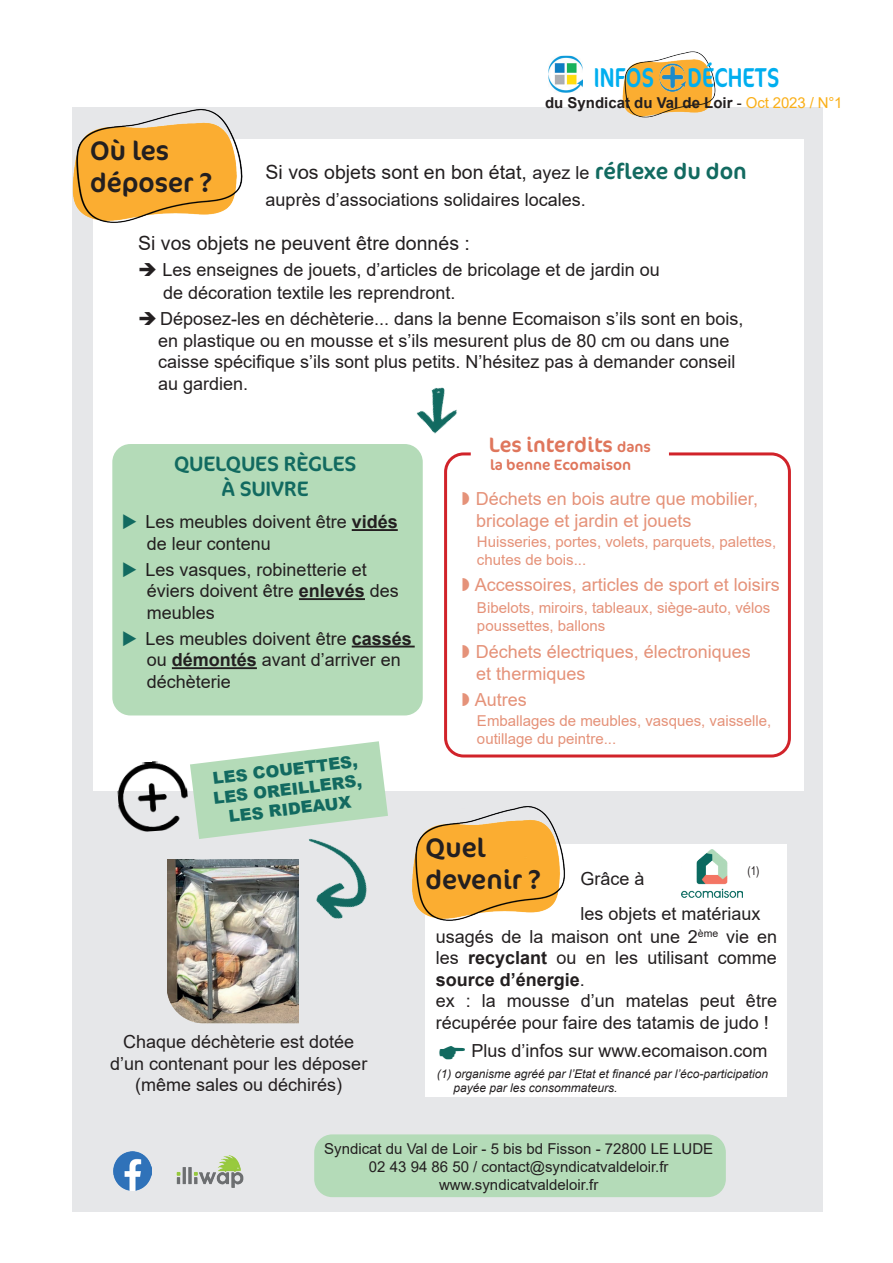
<style>
.page{position:relative;width:893px;height:1263px;background:#fff}
.page>*{position:absolute;margin:0;border:0;box-sizing:border-box;transform-origin:0 0}
.t1{font:27.45px "Cocon Pro";letter-spacing:.01em;color:#00aeef;scale:.79 1}
.t2{font:27px/32.4px "Cocon Pro";color:#231f20}
.t3{font:21px/25.2px "Cocon Pro";color:#126a60;text-align:center}
.t4{font:21px "Cocon Pro";color:#df765c}
.t5{font:19.5px "Arial";color:#231f20}
.t6{font:18px/21.6px "Arial";color:#231f20}
.t7{font:18px/21.6px "Arial";color:#e59279}
.t8{font:900 16.5px/19.8px "Arial";color:#126a60;text-align:center}
.t9{font:15px/18px "Arial";color:#e59279}
.t10{font:15px/18px "Arial";color:#231f20;text-align:center}
.t11{font:700 15px "Arial";color:#231f20}
.t12{font:15px "Cocon Pro";color:#df765c}
.t13{font:italic 12px/14.4px "Arial";color:#231f20}
.t14{font:12px "Arial Narrow";color:#231f20}
.s1{font-weight:400}
.s2{font-weight:400;color:#faaf18}
.s3{font-size:18px}
.s4{font-family:"Cocon Pro";font-size:22.5px;color:#126a60}
.s5{color:#126a60}
.s6{font-weight:700}
.s7{font-size:15px}
</style>
<div class="page">
<div style="left:72px;top:108px;width:750px;height:1104px;background:#e6e7e9"></div>
<div style="left:94px;top:139px;width:710px;height:652px;background:#fff"></div>
<div style="left:112px;top:444px;width:311px;height:271px;background:#b4dbb8;border-radius:18px"></div>
<img style="left:619px;top:51px;width:100px;height:67px">
<img style="left:72px;top:107px;width:177px;height:122px">
<img style="left:117px;top:761px;width:71px;height:71px">
<svg style="left:190px;top:741px;width:197px;height:98px"></svg>
<hr style="left:352px;top:529px;width:46px;height:2px;background:#231f20">
<hr style="left:299px;top:598px;width:66px;height:2px;background:#231f20">
<hr style="left:352px;top:646px;width:63px;height:1px;background:#231f20">
<hr style="left:172px;top:667px;width:85px;height:2px;background:#231f20">
<div style="left:444px;top:452px;width:347px;height:305px;border:3px solid #d1232a;border-radius:18px"></div>
<div style="left:471px;top:435px;width:198px;height:39px;background:#fff;border-radius:18px"></div>
<img style="left:416px;top:387px;width:41px;height:47px">
<img style="left:168px;top:860px;width:130px;height:163px">
<img style="left:268px;top:804px;width:120px;height:139px">
<div style="left:426px;top:844px;width:361px;height:252px;background:#fff"></div>
<img style="left:412px;top:806px;width:153px;height:120px">
<img style="left:681px;top:850px;width:61px;height:48px">
<img style="left:113px;top:1151px;width:39px;height:39px">
<img style="left:176px;top:1155px;width:68px;height:33px">
<div style="left:314px;top:1134px;width:412px;height:63px;background:#b4dbb8;border-radius:18px"></div>
<img style="left:660px;top:64px;width:25px;height:27px">
<img style="left:548px;top:56px;width:35px;height:37px">
<h1 class="t1" style="left:594px;top:59px;width:78px">INFOS</h1>
<h1 class="t1" style="left:688px;top:59px;width:118px">DÉCHETS</h1>
<p class="t11" style="left:545px;top:92px;width:299px">du Syndicat du Val de Loir <span class="s1">-</span> <span class="s2">Oct 2023 / N°1</span></p>
<h2 class="t2" style="left:90px;top:134px;width:124px">Où les déposer ?</h2>
<p class="t5" style="left:266px;top:158px;width:483px">Si vos objets sont en bon état, <span class="s3">ayez le</span> <span class="s4">réflexe du don</span></p>
<p class="t6" style="left:266px;top:188px;width:322px">auprès d’associations solidaires locales.</p>
<p class="t5" style="left:138px;top:230px;width:333px">Si vos objets ne peuvent être donnés :</p>
<p class="t6" style="left:163px;top:258px;width:498px;line-height:23.4px;text-indent:-25px">➔ Les enseignes de jouets, d’articles de bricolage et de jardin ou de décoration textile les reprendront.</p>
<p class="t6" style="left:158px;top:308px;width:587px;text-indent:-20px">➔ Déposez-les en déchèterie... dans la benne Ecomaison s’ils sont en bois, en plastique ou en mousse et s’ils mesurent plus de 80 cm ou dans une caisse spécifique s’ils sont plus petits. N’hésitez pas à demander conseil au gardien.</p>
<p class="t3" style="left:174px;top:451px;width:184px">QUELQUES RÈGLES<br>À SUIVRE</p>
<p class="t6" style="left:147px;top:511px;width:252px;text-indent:-25px"><span class="s5">◆</span> Les meubles doivent être <span class="s6">vidés </span>de leur contenu</p>
<p class="t6" style="left:147px;top:558px;width:254px;text-indent:-25px"><span class="s5">◆</span> Les vasques, robinetterie et éviers doivent être <span class="s6">enlevés</span> des meubles</p>
<p class="t6" style="left:147px;top:627px;width:266px;text-indent:-25px"><span class="s5">◆</span> Les meubles doivent être <span class="s6">cassés </span>ou <span class="s6">démontés</span> avant d’arriver en déchèterie</p>
<p class="t8" style="left:210px;top:768px;width:151px;rotate:-7deg">LES COUETTES,<br>LES OREILLERS,<br>LES RIDEAUX</p>
<p class="t6" style="left:110px;top:1031px;width:259px;text-align:center">Chaque déchèterie est dotée d’un contenant pour les déposer (même sales ou déchirés)</p>
<p class="t4" style="left:489px;top:431px;width:164px">Les interdits <span class="s7">dans</span></p>
<p class="t12" style="left:490px;top:455px;width:143px">la benne Ecomaison</p>
<p class="t7" style="left:476px;top:488px;width:284px">Déchets en bois autre que mobilier, bricolage et jardin et jouets</p>
<p class="t9" style="left:477px;top:532px;width:301px">Huisseries, portes, volets, parquets, palettes, chutes de bois...</p>
<p class="t7" style="left:475px;top:574px;width:307px">Accessoires, articles de sport et loisirs</p>
<p class="t9" style="left:477px;top:598px;width:295px">Bibelots, miroirs, tableaux, siège-auto, vélos poussettes, ballons</p>
<p class="t7" style="left:476px;top:641px;width:277px">Déchets électriques, électroniques et thermiques</p>
<p class="t7" style="left:475px;top:689px;width:54px">Autres</p>
<p class="t9" style="left:477px;top:712px;width:296px">Emballages de meubles, vasques, vaisselle, outillage du peintre...</p>
<h2 class="t2" style="left:426px;top:831px;width:117px">Quel devenir ?</h2>
<p class="t6" style="left:580px;top:868px;width:66px">Grâce à</p>
<p class="t14" style="left:747px;top:862px;width:14px">(1)</p>
<p class="t6" style="left:580px;top:903px;width:182px">les objets et matériaux</p>
<p class="t6" style="left:436px;top:925px;width:343px">usagés de la maison ont une 2<sup>ème</sup> vie en les <span class="s6">recyclant</span> ou en les utilisant comme <span class="s6">source d’énergie</span>.<br>ex : la mousse d’un matelas peut être récupérée pour faire des tatamis de judo !</p>
<p class="t6" style="left:471px;top:1040px;width:298px">Plus d’infos sur www.ecomaison.com</p>
<p class="t13" style="left:453px;top:1067px;width:316px;text-indent:-17px">(1) organisme agréé par l’Etat et financé par l’éco-participation payée par les consommateurs.</p>
<p class="t10" style="left:324px;top:1139px;width:391px">Syndicat du Val de Loir - 5 bis bd Fisson - 72800 LE LUDE<br>02 43 94 86 50 / contact@syndicatvaldeloir.fr www.syndicatvaldeloir.fr</p>
</div>
